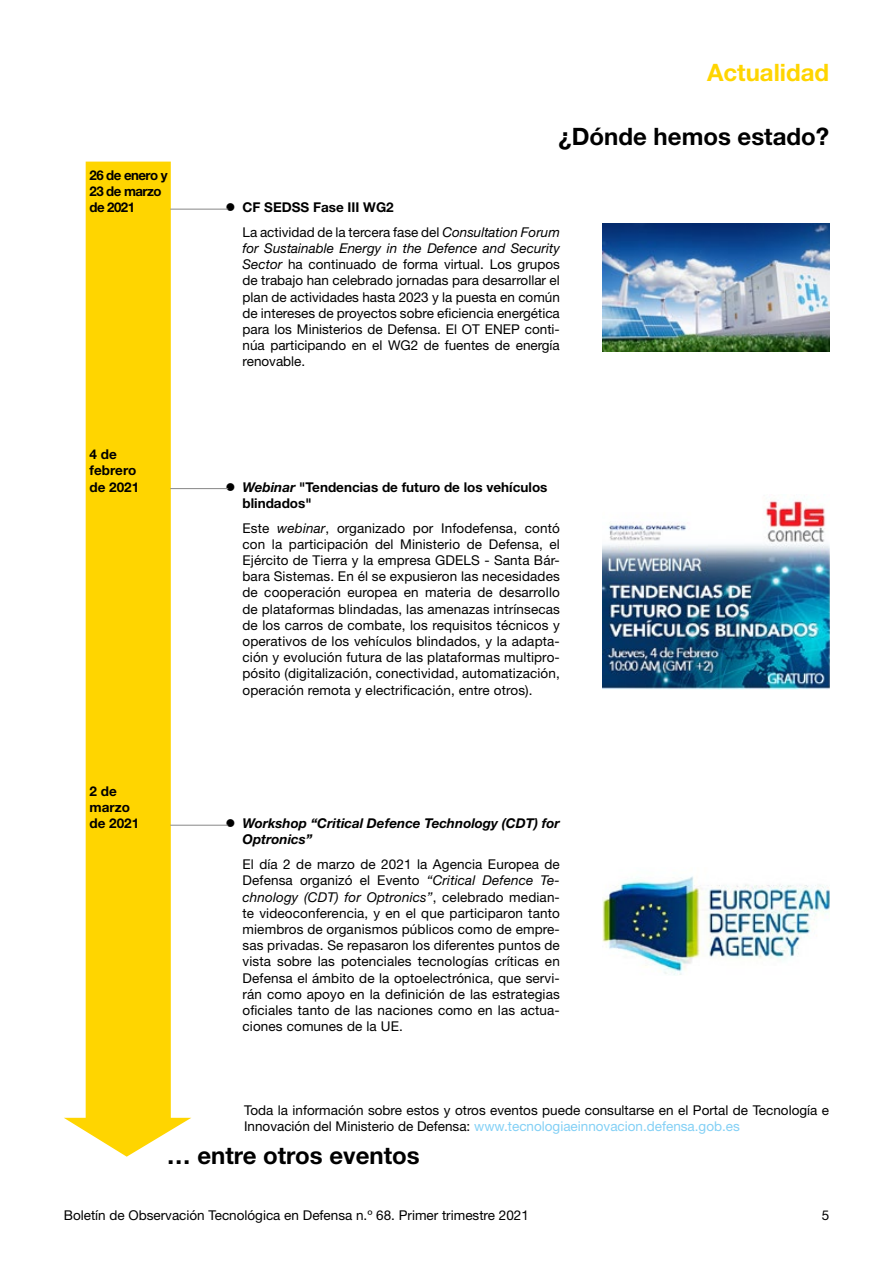
<style>
.page{position:relative;width:893px;height:1263px;background:#fff}
.page>*{position:absolute;margin:0;border:0;box-sizing:border-box;transform-origin:0 0}
.t1{font:700 24px "Helvetica Neue LT Std";color:#000}
.t2{font:700 24px "Helvetica Neue LT Std";color:#ffd500}
._05-texto{font:13.5px/16.2px "Helvetica Neue LT Std";color:#000;text-align:justify}
.t3{font:italic 700 13.5px/16.2px "Helvetica Neue LT Std";color:#000}
.t4{font:700 13.5px/16.2px "Helvetica Neue LT Std";color:#000}
.t5{font:700 13.5px/16.2px "Helvetica Neue LT Pro";color:#000}
.t6{font:700 13.5px/16.2px "Helvetica Neue LT Pro";letter-spacing:-.04em;color:#000}
.s1{font-weight:700}
.s2{font-style:italic}
.s3{color:#83d0f5}
</style>
<div class="page">
<svg style="left:64px;top:162px;width:127px;height:995px;fill:#ffd500"></svg>
<hr style="left:170px;top:209px;width:58px;height:1px;background:#878787">
<hr style="left:170px;top:488px;width:58px;height:1px;background:#878787">
<hr style="left:170px;top:825px;width:58px;height:1px;background:#878787">
<img style="left:602px;top:500px;width:227px;height:189px">
<img style="left:602px;top:223px;width:227px;height:128px">
<img style="left:602px;top:876px;width:227px;height:99px">
<h1 class="t2" style="left:707px;top:58px;width:124px">Actualidad</h1>
<p class="t6" style="left:90px;top:167px;width:80px">26 de enero y<br>23 de marzo de 2021</p>
<p class="t5" style="left:90px;top:446px;width:51px">4 de febrero de 2021</p>
<p class="t5" style="left:90px;top:782px;width:51px">2 de marzo de 2021</p>
<h1 class="t1" style="left:558px;top:121px;width:272px">¿Dónde hemos estado?</h1>
<p class="_05-texto" style="left:243px;top:195px;width:319px;line-height:24.8px;text-indent:-17px">● <span class="s1">CF SEDSS Fase III WG2<br></span>La actividad de la tercera fase del <span class="s2">Consultation Forum</span></p>
<p class="_05-texto" style="left:243px;top:240px;width:319px"><span class="s2">for Sustainable Energy in the Defence and Security Sector</span> ha continuado de forma virtual. Los grupos de trabajo han celebrado jornadas para desarrollar el plan de actividades hasta 2023 y la puesta en común de intereses de proyectos sobre eficiencia energética para los Ministerios de Defensa. El OT ENEP conti&shy;núa participando en el WG2 de fuentes de energía renovable.</p>
<p class="t4" style="left:243px;top:478px;width:306px;text-indent:-17px">● <span class="s2">Webinar</span> "Tendencias de futuro de los vehículos blindados"</p>
<p class="_05-texto" style="left:242px;top:519px;width:319px">Este <span class="s2">webinar</span>, organizado por Infodefensa, contó con la participación del Ministerio de Defensa, el Ejército de Tierra y la empresa GDELS - Santa Bár&shy;bara Sistemas. En él se expusieron las necesidades de cooperación europea en materia de desarrollo de plataformas blindadas, las amenazas intrínsecas de los carros de combate, los requisitos técnicos y operativos de los vehículos blindados, y la adapta&shy;ción y evolución futura de las plataformas multipro&shy;pósito (digitalización, conectividad, automatización, operación remota y electrificación, entre otros).</p>
<p class="t3" style="left:243px;top:815px;width:319px;text-indent:-17px">● Workshop “Critical Defence Technology (CDT) for<br>Optronics”</p>
<p class="_05-texto" style="left:243px;top:856px;width:319px">El día 2 de marzo de 2021 la Agencia Europea de Defensa organizó el Evento <span class="s2">“Critical Defence Te&shy;chnology (CDT) for Optronics”</span>, celebrado median&shy;te videoconferencia, y en el que participaron tanto miembros de organismos públicos como de empre&shy;sas privadas. Se repasaron los diferentes puntos de vista sobre las potenciales tecnologías críticas en Defensa el ámbito de la optoelectrónica, que servi&shy;rán como apoyo en la definición de las estrategias oficiales tanto de las naciones como en las actua&shy;ciones comunes de la UE.</p>
<p class="_05-texto" style="left:244px;top:1102px;width:587px">Toda la información sobre estos y otros eventos puede consultarse en el Portal de Tecnología e<br>Innovación del Ministerio de Defensa: <span class="s3">www.tecnologiaeinnovacion.defensa.gob.es</span></p>
<p class="t1" style="left:167px;top:1141px;width:254px">… entre otros eventos</p>
<p class="_05-texto" style="left:64px;top:1207px;width:467px">Boletín de Observación Tecnológica en Defensa n.º 68. Primer trimestre 2021</p>
<p class="_05-texto" style="left:822px;top:1207px;width:9px">5</p>
</div>
